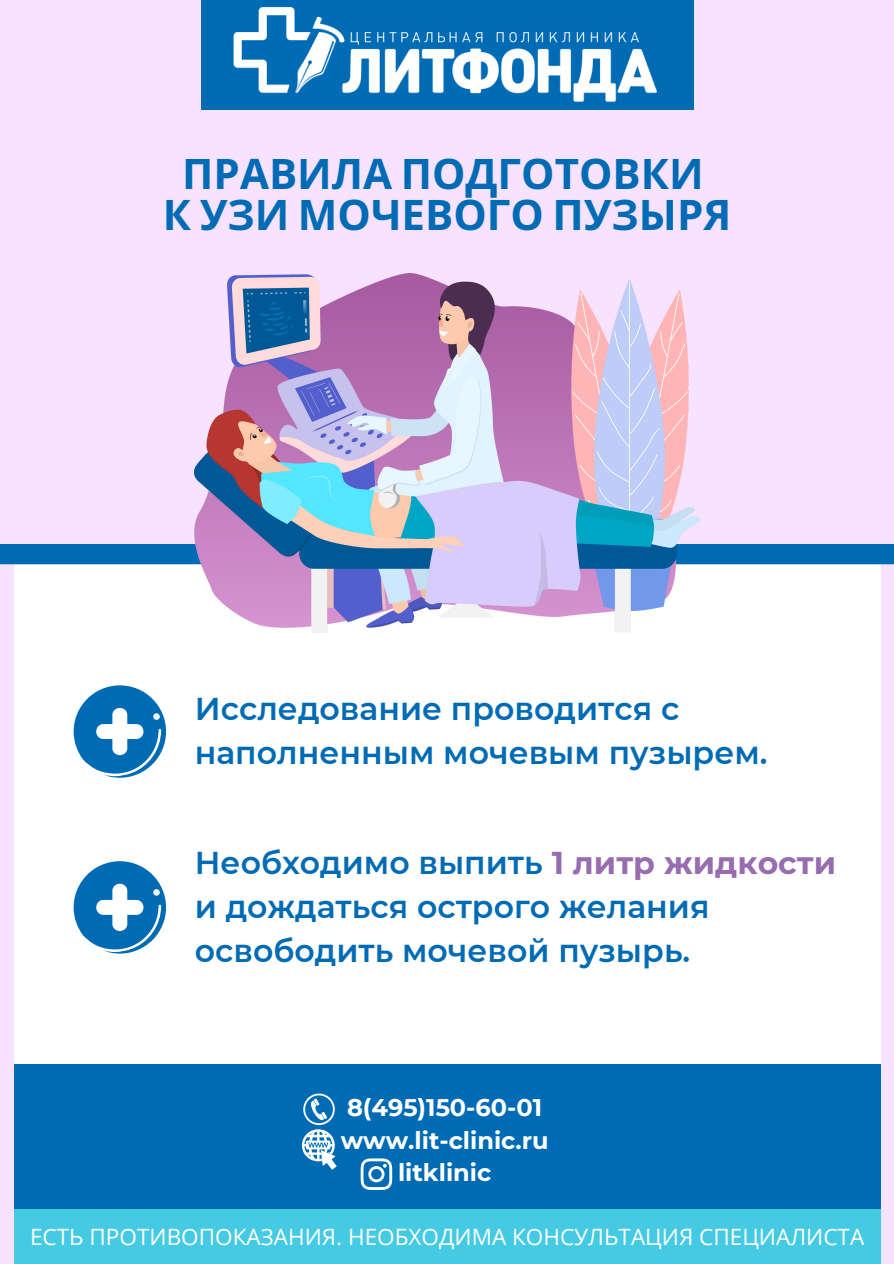
<style>
.page{position:relative;width:894px;height:1264px;background:#fff}
.page>*{position:absolute;margin:0;border:0;box-sizing:border-box;transform-origin:0 0}
.t1{font:700 42px "Noto Sans";color:#006bb5}
.t2{font:600 31.5px/44px "Montserrat";color:#006bb5}
.t3{font:700 24px "Montserrat";color:#fff}
.t4{font:22.5px "Open Sans";color:#fff}
.s1{font-weight:700;color:#976db0}
</style>
<div class="page">
<div style="left:0;top:0;width:893px;height:1263px;background:#f7e3ff"></div>
<div style="left:14px;top:553px;width:866px;height:710px;background:#fff"></div>
<div style="left:14px;top:1064px;width:866px;height:199px;background:#006bb5"></div>
<div style="left:201px;top:0;width:492px;height:109px;background:#006bb5"></div>
<img style="left:233px;top:7px;width:423px;height:95px">
<div style="left:0;top:544px;width:893px;height:20px;background:#006bb5"></div>
<img style="left:195px;top:274px;width:504px;height:358px">
<svg style="left:74px;top:685px;width:92px;height:92px"></svg>
<svg style="left:74px;top:861px;width:92px;height:92px"></svg>
<div style="left:14px;top:1209px;width:866px;height:54px;background:#45cae4"></div>
<svg style="left:302px;top:1093px;width:34px;height:76px"></svg>
<svg style="left:360px;top:1158px;width:32px;height:31px"></svg>
<p class="t1" style="left:182px;top:144px;width:523px">ПРАВИЛА ПОДГОТОВКИ</p>
<p class="t1" style="left:163px;top:185px;width:569px">К УЗИ МОЧЕВОГО ПУЗЫРЯ</p>
<p class="t2" style="left:195px;top:686px;width:574px">Исследование проводится с наполненным мочевым пузырем.</p>
<p class="t2" style="left:195px;top:840px;width:642px">Необходимо выпить <span class="s1">1 литр жидкости </span>и дождаться острого желания освободить мочевой пузырь.</p>
<p class="t3" style="left:347px;top:1092px;width:197px">8(495)150-60-01</p>
<p class="t3" style="left:340px;top:1125px;width:209px">www.lit-clinic.ru</p>
<p class="t3" style="left:398px;top:1157px;width:95px">litklinic</p>
<p class="t4" style="left:30px;top:1220px;width:835px">ЕСТЬ ПРОТИВОПОКАЗАНИЯ. НЕОБХОДИМА КОНСУЛЬТАЦИЯ СПЕЦИАЛИСТА</p>
</div>
